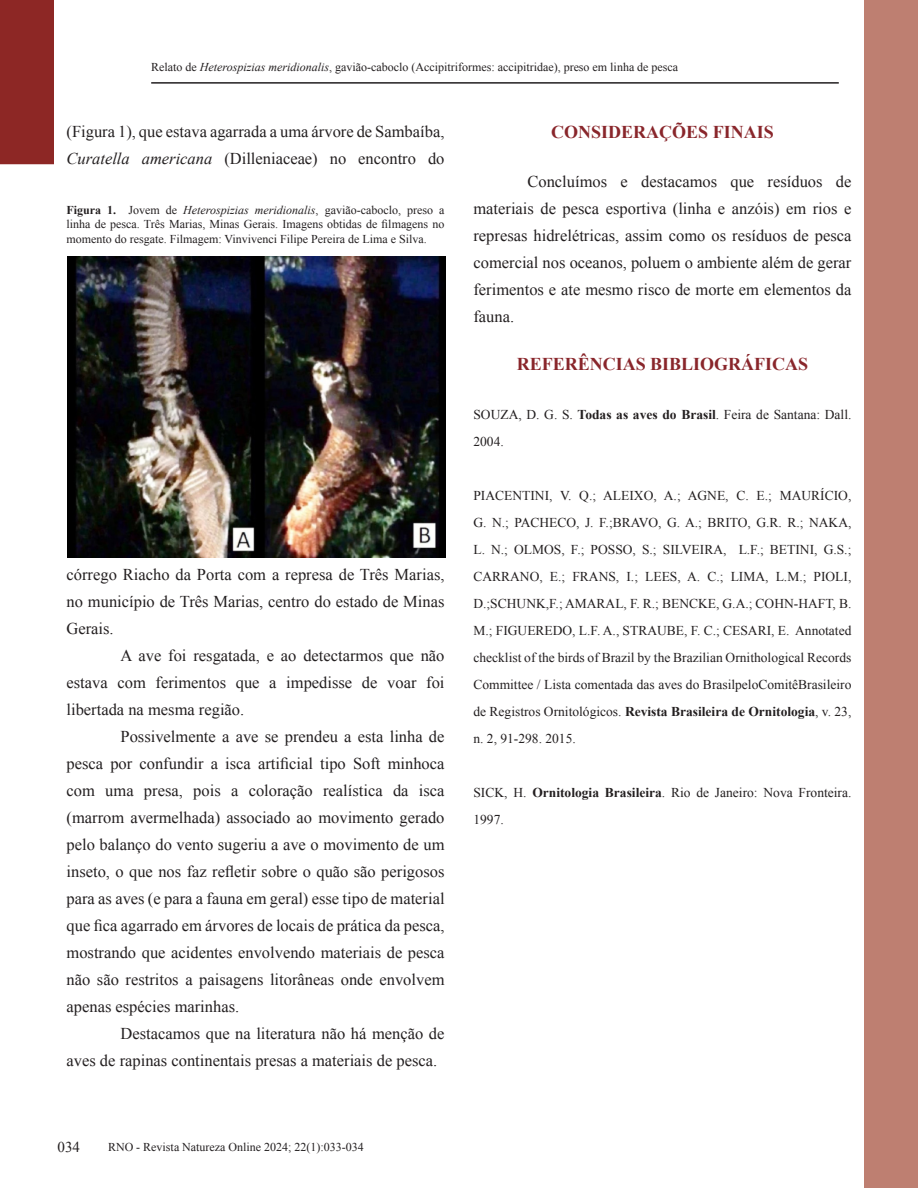
<style>
.page{position:relative;width:918px;height:1188px;background:#fff}
.page>*{position:absolute;margin:0;border:0;box-sizing:border-box;transform-origin:0 0}
.t1{font:700 18px "Times New Roman";color:#89262b}
.t2{font:16.5px/27px "Times New Roman";color:#231f20;text-align:justify}
.t3{font:15px "Times New Roman";color:#231f20}
.t4{font:13.5px/27px "Times New Roman";color:#231f20}
.t5{font:12px/14.4px "Times New Roman";color:#231f20;text-align:justify}
.s1{font-style:italic}
.s2{font-weight:700}
</style>
<div class="page">
<div style="left:1px;top:1px;width:52px;height:163px;background:#8d2725"></div>
<div style="left:0;top:0;width:54px;height:164px;border:2px solid #8d2725"></div>
<div style="left:865px;top:1px;width:52px;height:1186px;background:#be7f71"></div>
<div style="left:864px;top:0;width:54px;height:1188px;border:2px solid #be7f71"></div>
<hr style="left:151px;top:82px;width:688px;height:2px;background:#231f20">
<img style="left:67px;top:256px;width:378px;height:301px">
<p class="t5" style="left:151px;top:59px;width:529px">Relato de <span class="s1">Heterospizias meridionalis</span>, gavião-caboclo (Accipitriformes: accipitridae), preso em linha de pesca</p>
<p class="t2" style="left:67px;top:118px;width:380px">(Figura 1), que estava agarrada a uma árvore de Sambaíba,<br><span class="s1">Curatella americana</span> (Dilleniaceae) no encontro do</p>
<p class="t1" style="left:551px;top:120px;width:224px">CONSIDERAÇÕES FINAIS</p>
<p class="t2" style="left:473px;top:168px;width:380px;text-indent:54px">Concluímos e destacamos que resíduos de materiais de pesca esportiva (linha e anzóis) em rios e represas hidrelétricas, assim como os resíduos de pesca comercial nos oceanos, poluem o ambiente além de gerar ferimentos e ate mesmo risco de morte em elementos da fauna.</p>
<p class="t1" style="left:517px;top:352px;width:293px">REFERÊNCIAS BIBLIOGRÁFICAS</p>
<p class="t4" style="left:473px;top:401px;width:380px">SOUZA, D. G. S. <span class="s2">Todas as aves do Brasil</span>. Feira de Santana: Dall.<br>2004.</p>
<p class="t5" style="left:67px;top:202px;width:380px"><span class="s2">Figura 1.</span> Jovem de <span class="s1">Heterospizias meridionalis</span>, gavião-caboclo, preso a linha de pesca. Três Marias, Minas Gerais. Imagens obtidas de filmagens no momento do resgate. Filmagem: Vinvivenci Filipe Pereira de Lima e Silva.</p>
<p class="t2" style="left:67px;top:561px;width:380px">córrego Riacho da Porta com a represa de Três Marias, no município de Três Marias, centro do estado de Minas Gerais.</p>
<p class="t2" style="left:67px;top:642px;width:380px;text-indent:54px">A ave foi resgatada, e ao detectarmos que não estava com ferimentos que a impedisse de voar foi libertada na mesma região.</p>
<p class="t2" style="left:67px;top:723px;width:380px;text-indent:54px">Possivelmente a ave se prendeu a esta linha de pesca por confundir a isca artificial tipo Soft minhoca com uma presa, pois a coloração realística da isca (marrom avermelhada) associado ao movimento gerado pelo balanço do vento sugeriu a ave o movimento de um inseto, o que nos faz refletir sobre o quão são perigosos para as aves (e para a fauna em geral) esse tipo de material que fica agarrado em árvores de locais de prática da pesca, mostrando que acidentes envolvendo materiais de pesca não são restritos a paisagens litorâneas onde envolvem apenas espécies marinhas.</p>
<p class="t2" style="left:67px;top:1020px;width:380px;text-indent:54px">Destacamos que na literatura não há menção de aves de rapinas continentais presas a materiais de pesca.</p>
<p class="t3" style="left:58px;top:1137px;width:24px">034</p>
<p class="t5" style="left:108px;top:1139px;width:257px">RNO - Revista Natureza Online 2024; 22(1):033-034</p>
<p class="t4" style="left:473px;top:482px;width:380px;text-align:justify">PIACENTINI, V. Q.; ALEIXO, A.; AGNE, C. E.; MAURÍCIO, G. N.; PACHECO, J. F.;BRAVO, G. A.; BRITO, G.R. R.; NAKA, L. N.; OLMOS, F.; POSSO, S.; SILVEIRA, L.F.; BETINI, G.S.; CARRANO, E.; FRANS, I.; LEES, A. C.; LIMA, L.M.; PIOLI, D.;SCHUNK,F.; AMARAL, F. R.; BENCKE, G.A.; COHN-HAFT, B.<br>M.; FIGUEREDO, L.F. A., STRAUBE, F. C.; CESARI, E. Annotated checklist of the birds of Brazil by the Brazilian Ornithological Records Committee / Lista comentada das aves do BrasilpeloComitêBrasileiro de Registros Ornitológicos. <span class="s2">Revista Brasileira de Ornitologia</span>, v. 23, n. 2, 91-298. 2015.</p>
<p class="t4" style="left:473px;top:779px;width:380px">SICK, H. <span class="s2">Ornitologia Brasileira</span>. Rio de Janeiro: Nova Fronteira.<br>1997.</p>
</div>
